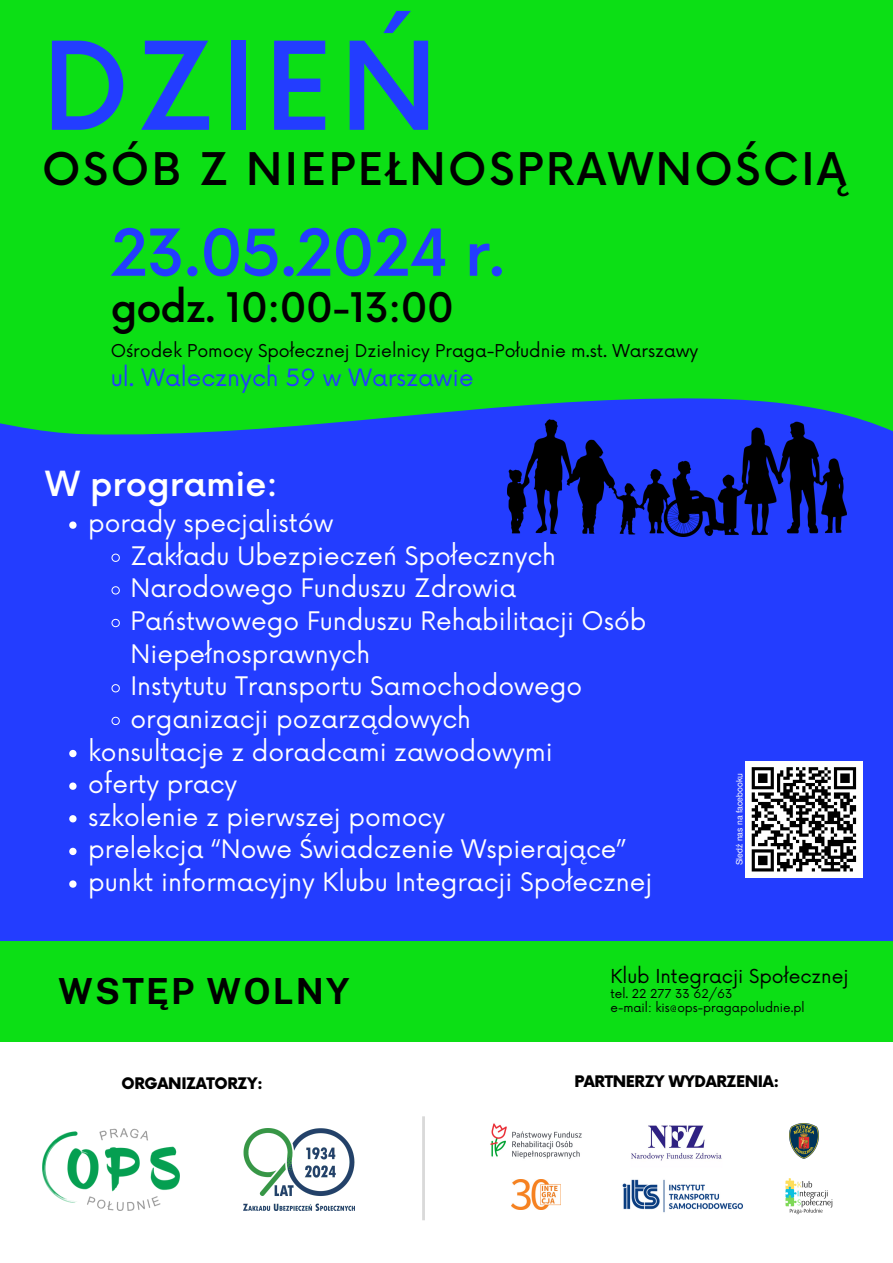
<style>
.page{position:relative;width:893px;height:1263px;background:#0cdf15}
.page>*{position:absolute;margin:0;border:0;box-sizing:border-box;transform-origin:0 0}
.t1{font:500 118.88px "Now";letter-spacing:.06em;color:#233dff}
.t2{font:500 63px "Now";letter-spacing:-.025em;color:#233dff}
.t3{font:500 43.88px "Now";letter-spacing:.06em;color:#000}
.t4{font:500 39.75px "Now";letter-spacing:-.025em;color:#000}
.t5{font:700 35.92px "Public Sans";letter-spacing:.06em;color:#000}
.t6{font:500 33.75px "Now";color:#fff}
.t7{font:24.97px/32.6px "Now";color:#fff}
.t8{font:23.25px "Now";color:#233dff}
.t9{font:18.75px "Now";color:#000}
.t10{font:17.25px "Now";color:#000}
.t11{font:900 15.52px "Now";letter-spacing:-.025em;color:#000}
.t12{font:12px "Now";color:#000}
.t13{font:8.62px "Nada";color:#fff}
</style>
<div class="page">
<div style="left:0;top:1031px;width:893px;height:232px;background:#fff"></div>
<img style="left:42px;top:1129px;width:137px;height:81px">
<div style="left:0;top:398px;width:893px;height:543px;background:#233dff"></div>
<div style="left:0;top:1031px;width:893px;height:10px;background:#0cdf15"></div>
<hr style="left:422px;top:1116px;width:3px;height:104px;background:#d9d9d9">
<img style="left:789px;top:1123px;width:29px;height:36px">
<img style="left:631px;top:1125px;width:91px;height:36px">
<img style="left:785px;top:1178px;width:48px;height:36px">
<svg style="left:69px;top:521px;width:8px;height:8px"></svg>
<svg style="left:111px;top:553px;width:9px;height:9px"></svg>
<svg style="left:111px;top:586px;width:9px;height:9px"></svg>
<svg style="left:111px;top:619px;width:9px;height:8px"></svg>
<svg style="left:111px;top:684px;width:9px;height:8px"></svg>
<svg style="left:111px;top:717px;width:9px;height:8px"></svg>
<svg style="left:69px;top:750px;width:8px;height:7px"></svg>
<svg style="left:69px;top:782px;width:8px;height:8px"></svg>
<svg style="left:69px;top:815px;width:8px;height:7px"></svg>
<svg style="left:69px;top:848px;width:8px;height:7px"></svg>
<svg style="left:69px;top:880px;width:8px;height:8px"></svg>
<div style="left:745px;top:761px;width:117px;height:117px;background:#fff"></div>
<svg style="left:751px;top:767px;width:106px;height:105px"></svg>
<img style="left:243px;top:1129px;width:111px;height:81px">
<img style="left:622px;top:1179px;width:121px;height:34px">
<img style="left:490px;top:1123px;width:92px;height:36px">
<img style="left:511px;top:1179px;width:49px;height:31px">
<img style="left:507px;top:419px;width:339px;height:118px">
<p class="t1" style="left:42px;top:23px;width:397px">DZIEŃ</p>
<p class="t3" style="left:42px;top:145px;width:805px">OSÓB Z NIEPEŁNOSPRAWNOŚCIĄ</p>
<h3 class="t2" style="left:111px;top:219px;width:396px">23.05.2024 r.</h3>
<h3 class="t4" style="left:111px;top:286px;width:345px">godz. 10:00-13:00</h3>
<h6 class="t10" style="left:111px;top:342px;width:589px">Ośrodek Pomocy Społecznej Dzielnicy Praga-Południe m.st. Warszawy</h6>
<p class="t8" style="left:111px;top:365px;width:364px">ul. Walecznych 59 w Warszawie</p>
<p class="t6" style="left:46px;top:465px;width:234px">W programie:</p>
<p class="t7" style="left:88px;top:508px;width:247px">porady specjalistów</p>
<h4 class="t7" style="left:130px;top:541px;width:427px">Zakładu Ubezpieczeń Społecznych</h4>
<p class="t7" style="left:130px;top:573px;width:387px">Narodowego Funduszu Zdrowia</p>
<p class="t7" style="left:130px;top:606px;width:517px">Państwowego Funduszu Rehabilitacji Osób<br>Niepełnosprawnych</p>
<p class="t7" style="left:130px;top:671px;width:453px">Instytutu Transportu Samochodowego</p>
<p class="t7" style="left:130px;top:704px;width:342px">organizacji pozarządowych</p>
<p class="t7" style="left:88px;top:736px;width:466px">konsultacje z doradcami zawodowymi</p>
<p class="t7" style="left:88px;top:769px;width:151px">oferty pracy</p>
<p class="t7" style="left:88px;top:802px;width:359px">szkolenie z pierwszej pomocy</p>
<p class="t7" style="left:88px;top:834px;width:540px">prelekcja “Nowe Świadczenie Wspierające”</p>
<p class="t7" style="left:88px;top:867px;width:566px">punkt informacyjny Klubu Integracji Społecznej</p>
<p class="t13" style="left:734px;top:865px;width:94px;rotate:-90deg">Sledź nas na facebooku</p>
<p class="t5" style="left:58px;top:970px;width:293px">WSTĘP WOLNY</p>
<p class="t9" style="left:610px;top:966px;width:240px">Klub Integracji Społecznej</p>
<h6 class="t12" style="left:610px;top:987px;width:123px">tel. 22 277 33 62/63</h6>
<p class="t12" style="left:610px;top:1001px;width:196px">e-mail: kis@ops-pragapoludnie.pl</p>
<p class="t11" style="left:121px;top:1075px;width:143px">ORGANIZATORZY:</p>
<p class="t11" style="left:574px;top:1073px;width:206px">PARTNERZY WYDARZENIA:</p>
</div>
